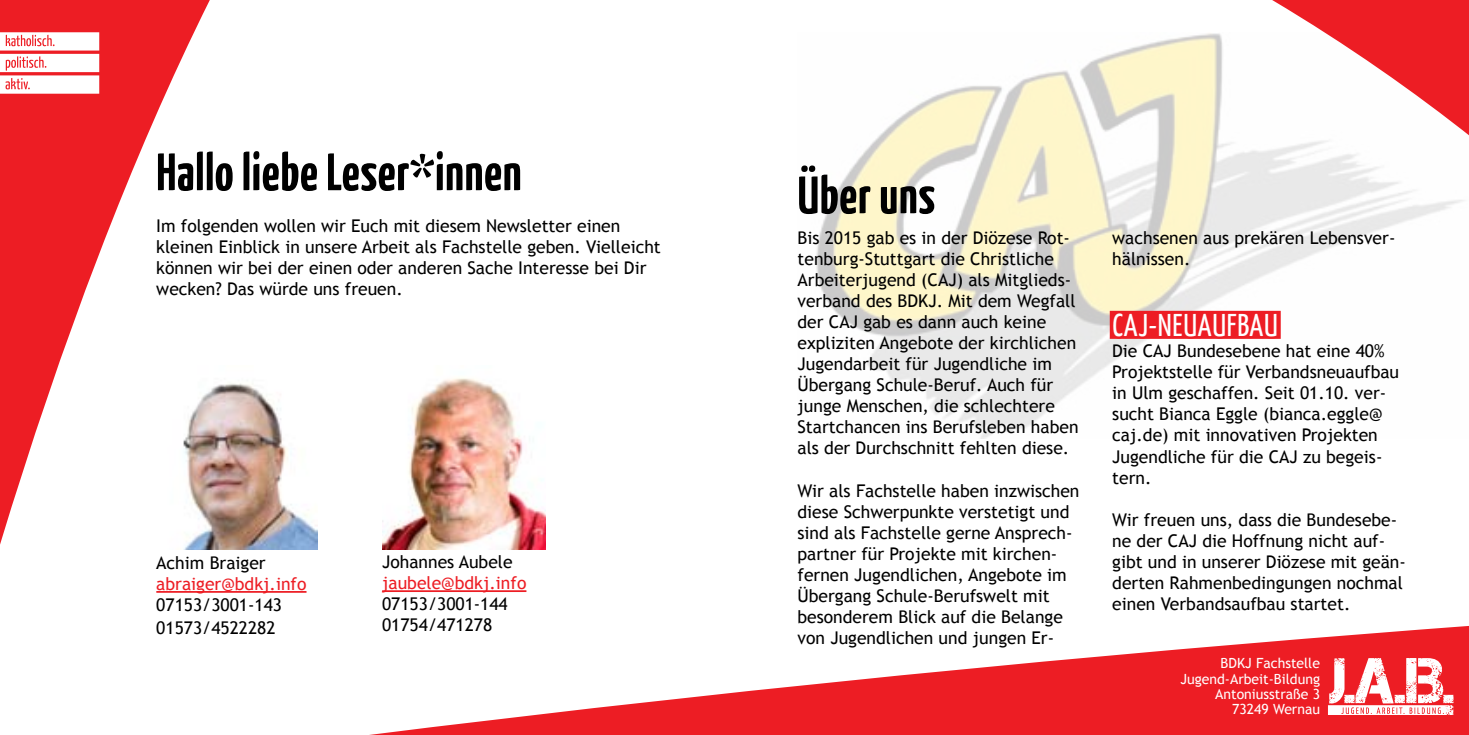
<style>
.page{position:relative;width:1469px;height:735px;background:#fff}
.page>*{position:absolute;margin:0;border:0;box-sizing:border-box;transform-origin:0 0}
.t1{font:700 52.5px "BDKJ";color:#000}
.t2{font:31.5px "BDKJ";letter-spacing:.01em;color:#fff}
.t3{font:17.5px/21px "Trebuchet MS";color:#000}
.t4{font:17.5px "Trebuchet MS";color:#ed1d24}
.t5{font:14px/15.4px "Trebuchet MS";color:#fff;text-align:right}
</style>
<div class="page">
<img style="left:816px;top:33px;width:648px;height:405px">
<svg style="left:1109px;top:276px;width:170px;height:78px"></svg>
<hr style="left:156px;top:590px;width:150px;height:2px;background:#ed1d24">
<img style="left:382px;top:378px;width:164px;height:171px">
<img style="left:184px;top:383px;width:133px;height:166px">
<svg style="left:1272px;top:0;width:196px;height:139px"></svg>
<svg style="left:0;top:0;width:210px;height:544px"></svg>
<svg style="left:377px;top:626px;width:1091px;height:108px;fill:#ed1d24"></svg>
<svg style="left:0;top:32px;width:99px;height:62px"></svg>
<svg style="left:1327px;top:657px;width:126px;height:57px"></svg>
<hr style="left:382px;top:590px;width:144px;height:1px;background:#ed1d24">
<h1 class="t1" style="left:156px;top:137px;width:367px">Hallo liebe Leser*innen</h1>
<p class="t3" style="left:156px;top:216px;width:506px">Im folgenden wollen wir Euch mit diesem Newsletter einen kleinen Einblick in unsere Arbeit als Fachstelle geben. Vielleicht können wir bei der einen oder anderen Sache Interesse bei Dir wecken? Das würde uns freuen.</p>
<p class="t3" style="left:156px;top:552px;width:111px">Achim Braiger</p>
<p class="t4" style="left:156px;top:573px;width:152px">abraiger@bdkj.info</p>
<p class="t3" style="left:156px;top:592px;width:127px;line-height:23.1px">07153/3001-143<br>01573/4522282</p>
<p class="t3" style="left:382px;top:551px;width:132px">Johannes Aubele</p>
<p class="t4" style="left:382px;top:572px;width:146px">jaubele@bdkj.info</p>
<p class="t3" style="left:382px;top:593px;width:127px">07153/3001-144<br>01754/471278</p>
<h1 class="t1" style="left:797px;top:160px;width:139px">Über uns</h1>
<p class="t3" style="left:797px;top:227px;width:282px">Bis 2015 gab es in der Diözese Rot&shy;tenburg-Stuttgart die Christliche Arbeiterjugend (CAJ) als Mitglieds&shy;verband des BDKJ. Mit dem Wegfall der CAJ gab es dann auch keine expliziten Angebote der kirchlichen Jugendarbeit für Jugendliche im Übergang Schule-Beruf. Auch für junge Menschen, die schlechtere Startchancen ins Berufsleben haben als der Durchschnitt fehlten diese.</p>
<p class="t3" style="left:797px;top:479px;width:283px">Wir als Fachstelle haben inzwischen diese Schwerpunkte verstetigt und sind als Fachstelle gerne Ansprech&shy;partner für Projekte mit kirchen&shy;fernen Jugendlichen, Angebote im Übergang Schule-Berufswelt mit besonderem Blick auf die Belange von Jugendlichen und jungen Er-</p>
<p class="t3" style="left:1112px;top:227px;width:285px">wachsenen aus prekären Lebensver&shy;hälnissen.</p>
<h2 class="t2" style="left:1112px;top:305px;width:164px">CAJ-NEUAUFBAU</h2>
<p class="t3" style="left:1112px;top:341px;width:288px">Die CAJ Bundesebene hat eine 40%<br>Projektstelle für Verbandsneuaufbau in Ulm geschaffen. Seit 01.10. ver&shy;sucht Bianca Eggle (bianca.eggle@ caj.de) mit innovativen Projekten<br>Jugendliche für die CAJ zu begeis&shy;tern.</p>
<p class="t3" style="left:1112px;top:509px;width:295px">Wir freuen uns, dass die Bundesebe&shy;ne der CAJ die Hoffnung nicht auf&shy;gibt und in unserer Diözese mit geän&shy;derten Rahmenbedingungen nochmal einen Verbandsaufbau startet.</p>
<p class="t5" style="left:1180px;top:655px;width:141px">BDKJ Fachstelle<br>Jugend-Arbeit-Bildung<br>Antoniusstraße 3<br>73249 Wernau</p>
</div>
